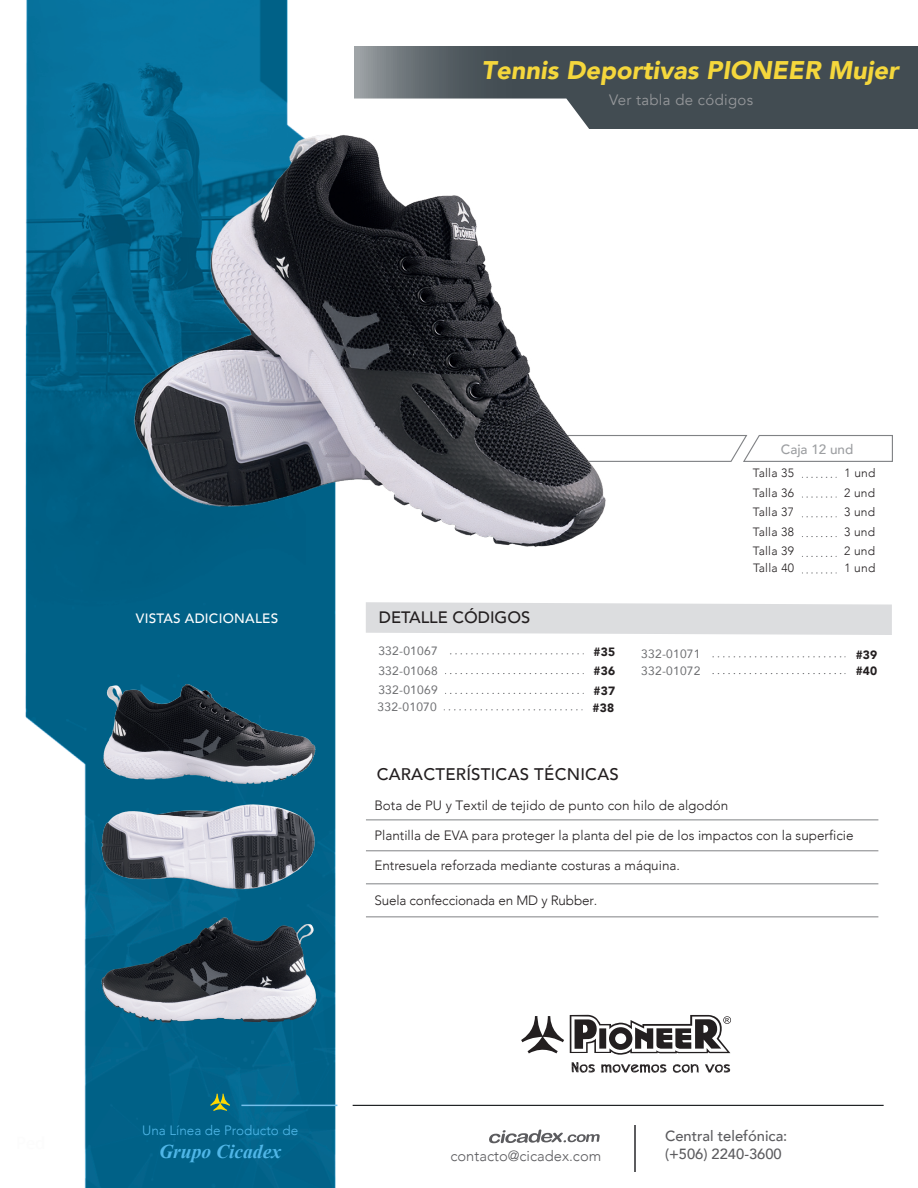
<style>
.page{position:relative;width:918px;height:1188px;background:#fff}
.page>*{position:absolute;margin:0;border:0;box-sizing:border-box;transform-origin:0 0}
.t1{font:italic 900 25.5px "Avenir";color:#f5d73c}
.t2{font:italic 700 19.5px "Times New Roman";color:#50b7e8}
.t3{font:500 16.8px "Avenir";letter-spacing:.015em;color:#231f20}
.t4{font:500 16.5px "Avenir";color:#231f20}
.t5{font:15px "Avenir";letter-spacing:.02em;color:#95979a}
.t6{font:500 14.7px/17.7px "Avenir";color:#5c5c5f}
.t7{font:300 14.7px "Avenir";color:#5c5c5f}
.t8{font:300 13.5px "Avenir";color:#231f20}
.t9{font:300 13.5px "Avenir";color:#50b7e8}
.t10{font:500 13.5px "Avenir";letter-spacing:.02em;color:#fff}
.t11{font:500 13.5px "Avenir";color:#9d9fa2}
.t12{font:300 12px "Avenir";letter-spacing:.02em;color:#231f20}
.t13{font:12px/19.5px "Avenir";letter-spacing:.02em;color:#6c6d70;text-align:justify}
.t14{font:900 12px/19.5px "Avenir";letter-spacing:.02em;color:#231f20;text-align:justify}
</style>
<div class="page">
<img style="left:25px;top:0;width:334px;height:1188px">
<svg style="left:641px;top:435px;width:252px;height:27px"></svg>
<svg style="left:366px;top:602px;width:526px;height:33px"></svg>
<svg style="left:450px;top:653px;width:134px;height:1px"></svg>
<svg style="left:445px;top:673px;width:139px;height:1px"></svg>
<svg style="left:445px;top:693px;width:139px;height:1px"></svg>
<svg style="left:444px;top:709px;width:139px;height:1px"></svg>
<svg style="left:713px;top:673px;width:133px;height:1px"></svg>
<svg style="left:802px;top:477px;width:35px;height:1px"></svg>
<svg style="left:802px;top:497px;width:35px;height:1px"></svg>
<svg style="left:802px;top:516px;width:35px;height:1px"></svg>
<svg style="left:802px;top:536px;width:35px;height:1px"></svg>
<svg style="left:802px;top:556px;width:35px;height:1px"></svg>
<svg style="left:802px;top:573px;width:35px;height:1px"></svg>
<svg style="left:355px;top:47px;width:563px;height:82px"></svg>
<svg style="left:489px;top:1130px;width:111px;height:13px"></svg>
<hr style="left:634px;top:1125px;width:2px;height:47px;background:#5c5c5f">
<hr style="left:353px;top:1105px;width:531px;height:1px;background:#111416">
<hr style="left:241px;top:1105px;width:96px;height:1px;background:#73beea">
<svg style="left:350px;top:99px;width:242px;height:19px"></svg>
<svg style="left:570px;top:1015px;width:161px;height:40px"></svg>
<svg style="left:521px;top:1016px;width:43px;height:37px"></svg>
<svg style="left:572px;top:1062px;width:23px;height:11px"></svg>
<svg style="left:601px;top:1064px;width:65px;height:9px"></svg>
<svg style="left:673px;top:1064px;width:26px;height:9px"></svg>
<svg style="left:705px;top:1064px;width:25px;height:9px"></svg>
<svg style="left:210px;top:1094px;width:20px;height:17px"></svg>
<hr style="left:366px;top:820px;width:512px;height:1px;background:#808285">
<hr style="left:366px;top:850px;width:512px;height:1px;background:#808285">
<hr style="left:366px;top:883px;width:512px;height:1px;background:#808285">
<hr style="left:366px;top:916px;width:512px;height:1px;background:#808285">
<svg style="left:713px;top:656px;width:133px;height:1px"></svg>
<img style="left:90px;top:799px;width:234px;height:107px">
<img style="left:87px;top:661px;width:239px;height:138px">
<img style="left:107px;top:118px;width:534px;height:446px">
<img style="left:93px;top:901px;width:234px;height:137px">
<h1 class="t1" style="left:482px;top:49px;width:418px">Tennis Deportivas PIONEER Mujer</h1>
<p class="t5" style="left:609px;top:91px;width:145px">Ver tabla de códigos</p>
<p class="t10" style="left:136px;top:607px;width:144px">VISTAS ADICIONALES</p>
<p class="t11" style="left:781px;top:438px;width:74px">Caja 12 und</p>
<p class="t4" style="left:379px;top:603px;width:153px">DETALLE CÓDIGOS</p>
<p class="t13" style="left:378px;top:641px;width:61px">332-01067<br>332-01068<br>332-01069</p>
<p class="t13" style="left:378px;top:697px;width:61px">332-01070</p>
<p class="t12" style="left:753px;top:466px;width:43px">Talla 35</p>
<p class="t12" style="left:844px;top:466px;width:32px">1 und</p>
<p class="t12" style="left:753px;top:486px;width:43px">Talla 36</p>
<p class="t12" style="left:844px;top:486px;width:32px">2 und</p>
<p class="t12" style="left:753px;top:505px;width:43px">Talla 37</p>
<p class="t12" style="left:844px;top:505px;width:32px">3 und</p>
<p class="t12" style="left:753px;top:525px;width:43px">Talla 38</p>
<p class="t12" style="left:844px;top:525px;width:32px">3 und</p>
<p class="t12" style="left:753px;top:544px;width:43px">Talla 39</p>
<p class="t12" style="left:844px;top:544px;width:32px">2 und</p>
<p class="t12" style="left:753px;top:561px;width:43px">Talla 40</p>
<p class="t12" style="left:844px;top:561px;width:32px">1 und</p>
<p class="t14" style="left:593px;top:641px;width:23px">#35 #36 #37</p>
<p class="t14" style="left:593px;top:697px;width:23px">#38</p>
<p class="t13" style="left:641px;top:644px;width:61px">332-01071</p>
<p class="t14" style="left:856px;top:644px;width:23px">#39</p>
<p class="t13" style="left:641px;top:660px;width:61px">332-01072</p>
<p class="t14" style="left:856px;top:661px;width:23px">#40</p>
<p class="t3" style="left:377px;top:760px;width:244px">CARACTERÍSTICAS TÉCNICAS</p>
<p class="t8" style="left:374px;top:798px;width:355px">Bota de PU y Textil de tejido de punto con hilo de algodón</p>
<p class="t8" style="left:374px;top:828px;width:481px">Plantilla de EVA para proteger la planta del pie de los impactos con la superficie</p>
<p class="t8" style="left:374px;top:858px;width:307px">Entresuela reforzada mediante costuras a máquina.</p>
<p class="t8" style="left:374px;top:892px;width:224px">Suela confeccionada en MD y Rubber.</p>
<p class="t9" style="left:142px;top:1122px;width:158px">Una Línea de Producto de</p>
<h2 class="t2" style="left:159px;top:1137px;width:123px">Grupo Cicadex</h2>
<p class="t7" style="left:451px;top:1147px;width:152px">contacto@cicadex.com</p>
<p class="t6" style="left:665px;top:1127px;width:124px">Central telefónica: (+506) 2240-3600</p>
</div>
